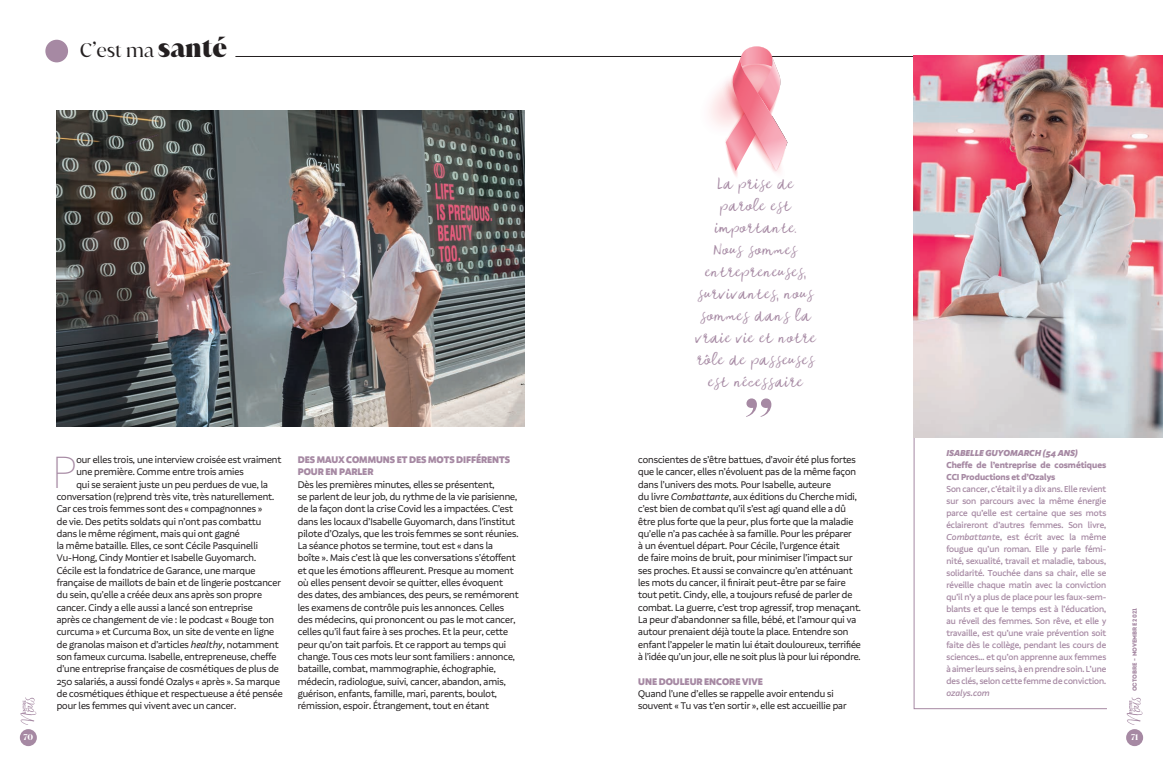
<style>
.page{position:relative;width:1163px;height:766px;background:#fff}
.page>*{position:absolute;margin:0;border:0;box-sizing:border-box;transform-origin:0 0}
.t1{font:100 46.9px "Aestetico Formal";color:#a689a3}
.t2{font:19px/22px "Brouillard";color:#a689a3;text-align:center}
.t3{font:19px "Juana Alt";color:#231f20}
.t4{font:10px/12.3px "Aestetico Formal";color:#231f20}
.t5{font:900 10px/12.3px "Aestetico Formal";color:#a689a3}
.t6{font:500 9px/12px "Aestetico Formal";color:#a689a3;text-align:justify}
.t7{font:800 9px/12px "Aestetico Formal";color:#a689a3}
.t8{font:italic 900 9px "Aestetico Formal";color:#a689a3}
.t9{font:italic 500 9px "Aestetico Formal";color:#a689a3}
.t10{font:700 8px "Juana";color:#fff}
.t11{font:900 6px "Intro";color:#a689a3}
.s1{font-weight:900;font-size:25px}
.s2{font-style:italic}
</style>
<div class="page">
<hr style="left:235px;top:56px;width:871px;height:1px;background:#231f20">
<svg style="left:1126px;top:697px;width:16px;height:27px"></svg>
<div style="left:1125px;top:729px;width:17px;height:17px;background:#a689a3;border-radius:50%"></div>
<svg style="left:20px;top:697px;width:16px;height:27px"></svg>
<div style="left:20px;top:729px;width:17px;height:17px;background:#a689a3;border-radius:50%"></div>
<div style="left:45px;top:40px;width:23px;height:22px;background:#a689a3;border-radius:50%"></div>
<svg style="left:746px;top:398px;width:25px;height:18px"></svg>
<svg style="left:913px;top:437px;width:194px;height:272px"></svg>
<img style="left:913px;top:56px;width:249px;height:381px">
<img style="left:57px;top:111px;width:467px;height:315px">
<svg style="left:710px;top:46px;width:77px;height:131px"></svg>
<h2 class="t3" style="left:80px;top:38px;width:149px">C’est ma <span class="s1">santé</span></h2>
<h1 class="t1" style="left:52px;top:446px;width:26px">P</h1>
<p class="t4" style="left:76px;top:453px;width:206px">our elles trois, une interview croisée est vraiment</p>
<p class="t4" style="left:76px;top:465px;width:169px">une première. Comme entre trois amies</p>
<p class="t4" style="left:76px;top:478px;width:193px">qui se seraient juste un peu perdues de vue, la</p>
<p class="t4" style="left:57px;top:490px;width:219px">conversation (re)prend très vite, très naturellement.</p>
<p class="t4" style="left:57px;top:502px;width:207px">Car ces trois femmes sont des « compagnonnes »</p>
<p class="t4" style="left:57px;top:515px;width:206px">de vie. Des petits soldats qui n’ont pas combattu</p>
<p class="t4" style="left:57px;top:527px;width:185px">dans le même régiment, mais qui ont gagné</p>
<p class="t4" style="left:57px;top:539px;width:203px">la même bataille. Elles, ce sont Cécile Pasquinelli</p>
<p class="t4" style="left:57px;top:552px;width:201px">Vu-Hong, Cindy Montier et Isabelle Guyomarch.</p>
<p class="t4" style="left:57px;top:564px;width:200px">Cécile est la fondatrice de Garance, une marque</p>
<p class="t4" style="left:57px;top:576px;width:226px">française de maillots de bain et de lingerie postcancer</p>
<p class="t4" style="left:57px;top:588px;width:207px">du sein, qu’elle a créée deux ans après son propre</p>
<p class="t4" style="left:57px;top:601px;width:197px">cancer. Cindy a elle aussi a lancé son entreprise</p>
<p class="t4" style="left:57px;top:613px;width:219px">après ce changement de vie : le podcast « Bouge ton</p>
<p class="t4" style="left:57px;top:625px;width:219px">curcuma » et Curcuma Box, un site de vente en ligne</p>
<p class="t4" style="left:57px;top:638px;width:223px">de granolas maison et d’articles <span class="s2">healthy</span>, notamment</p>
<p class="t4" style="left:57px;top:650px;width:221px">son fameux curcuma. Isabelle, entrepreneuse, cheffe</p>
<p class="t4" style="left:57px;top:662px;width:224px">d’une entreprise française de cosmétiques de plus de</p>
<p class="t4" style="left:57px;top:675px;width:225px">250 salariés, a aussi fondé Ozalys « après ». Sa marque</p>
<p class="t4" style="left:57px;top:687px;width:227px">de cosmétiques éthique et respectueuse a été pensée</p>
<p class="t4" style="left:57px;top:699px;width:181px">pour les femmes qui vivent avec un cancer.</p>
<p class="t5" style="left:298px;top:453px;width:214px">DES MAUX COMMUNS ET DES MOTS DIFFÉRENTS<br>POUR EN PARLER</p>
<p class="t4" style="left:298px;top:478px;width:222px">Dès les premières minutes, elles se présentent,<br>se parlent de leur job, du rythme de la vie parisienne, de la façon dont la crise Covid les a impactées. C’est dans les locaux d’Isabelle Guyomarch, dans l’institut pilote d’Ozalys, que les trois femmes se sont réunies.<br>La séance photos se termine, tout est « dans la<br>boîte ». Mais c’est là que les conversations s’étoffent et que les émotions affleurent. Presque au moment où elles pensent devoir se quitter, elles évoquent des dates, des ambiances, des peurs, se remémorent les examens de contrôle puis les annonces. Celles des médecins, qui prononcent ou pas le mot cancer, celles qu’il faut faire à ses proches. Et la peur, cette peur qu’on tait parfois. Et ce rapport au temps qui change. Tous ces mots leur sont familiers : annonce, bataille, combat, mammographie, échographie, médecin, radiologue, suivi, cancer, abandon, amis, guérison, enfants, famille, mari, parents, boulot, rémission, espoir. Étrangement, tout en étant</p>
<h2 class="t2" style="left:695px;top:171px;width:122px">La prise de parole est importante.<br>Nous sommes entrepreneuses, survivantes, nous sommes dans la vraie vie et notre rôle de passeuses est nécessaire</h2>
<p class="t4" style="left:638px;top:453px;width:224px">conscientes de s’être battues, d’avoir été plus fortes que le cancer, elles n’évoluent pas de la même façon dans l’univers des mots. Pour Isabelle, auteure<br>du livre <span class="s2">Combattante</span>, aux éditions du Cherche midi, c’est bien de combat qu’il s’est agi quand elle a dû être plus forte que la peur, plus forte que la maladie qu’elle n’a pas cachée à sa famille. Pour les préparer<br>à un éventuel départ. Pour Cécile, l’urgence était<br>de faire moins de bruit, pour minimiser l’impact sur ses proches. Et aussi se convaincre qu’en atténuant les mots du cancer, il finirait peut-être par se faire tout petit. Cindy, elle, a toujours refusé de parler de combat. La guerre, c’est trop agressif, trop menaçant.<br>La peur d’abandonner sa fille, bébé, et l’amour qui va autour prenaient déjà toute la place. Entendre son enfant l’appeler le matin lui était douloureux, terrifiée à l’idée qu’un jour, elle ne soit plus là pour lui répondre.</p>
<p class="t5" style="left:638px;top:675px;width:126px">UNE DOULEUR ENCORE VIVE</p>
<p class="t4" style="left:638px;top:687px;width:210px">Quand l’une d’elles se rappelle avoir entendu si souvent « Tu vas t’en sortir », elle est accueillie par</p>
<p class="t8" style="left:946px;top:447px;width:133px">ISABELLE GUYOMARCH (54 ANS)</p>
<p class="t7" style="left:946px;top:458px;width:161px">Cheffe de l’entreprise de cosmétiques<br>CCI Productions et d’Ozalys</p>
<p class="t6" style="left:946px;top:482px;width:161px">Son cancer, c’était il y a dix ans. Elle revient sur son parcours avec la même énergie parce qu’elle est certaine que ses mots éclaireront d’autres femmes. Son livre, <span class="s2">Combattant</span>e, est écrit avec la même fougue qu’un roman. Elle y parle fémi&shy;nité, sexualité, travail et maladie, tabous, solidarité. Touchée dans sa chair, elle se réveille chaque matin avec la conviction qu’il n’y a plus de place pour les faux-sem&shy;blants et que le temps est à l’éducation, au réveil des femmes. Son rêve, et elle y travaille, est qu’une vraie prévention soit faite dès le collège, pendant les cours de sciences... et qu’on apprenne aux femmes à aimer leurs seins, à en prendre soin. L’une des clés, selon cette femme de conviction.</p>
<p class="t9" style="left:946px;top:687px;width:45px">ozalys.com</p>
<p class="t11" style="left:1130px;top:691px;width:85px;rotate:-90deg">OCTOBRE - NOVEMBRE 2021</p>
<p class="t10" style="left:24px;top:731px;width:11px">70</p>
<p class="t10" style="left:1130px;top:731px;width:9px">71</p>
</div>
